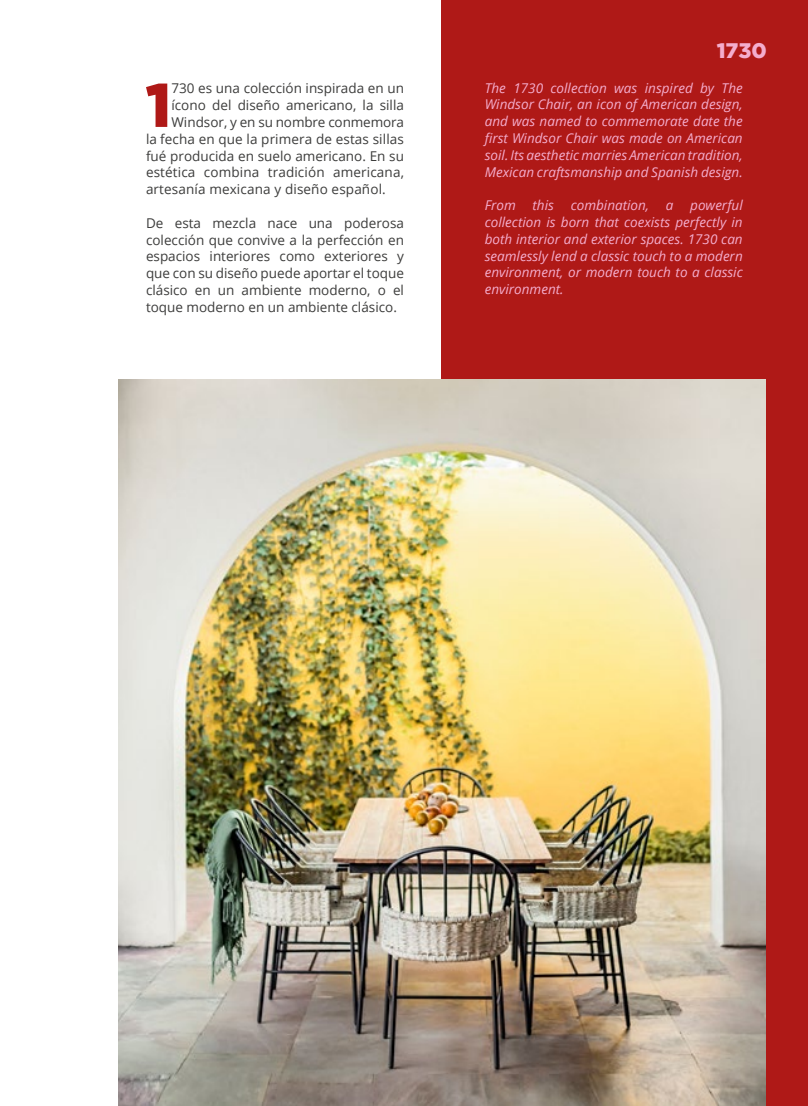
<style>
.page{position:relative;width:808px;height:1106px;background:#fff}
.page>*{position:absolute;margin:0;border:0;box-sizing:border-box;transform-origin:0 0}
.t1{font:900 61.5px "Gotham HTF";color:#af1917}
.t2{font:900 21px "Gotham HTF";color:#f4adcd}
.t3{font:13.5px/16.8px "Open Sans";color:#3c3c3b;text-align:justify}
.t4{font:italic 13.5px/16.8px "Open Sans";color:#f4adcd;text-align:justify}
</style>
<div class="page">
<div style="left:442px;top:0;width:366px;height:1106px;background:#af1917"></div>
<img style="left:118px;top:380px;width:647px;height:726px">
<h1 class="t1" style="left:145px;top:70px;width:27px">1</h1>
<p class="t3" style="left:171px;top:80px;width:234px">730 es una colección inspirada en un</p>
<p class="t3" style="left:171px;top:96px;width:234px">ícono del diseño americano, la silla</p>
<p class="t3" style="left:171px;top:113px;width:234px">Windsor, y en su nombre conmemora</p>
<p class="t3" style="left:146px;top:130px;width:259px">la fecha en que la primera de estas sillas</p>
<p class="t3" style="left:146px;top:147px;width:259px">fué producida en suelo americano. En su</p>
<p class="t3" style="left:146px;top:164px;width:259px">estética combina tradición americana,</p>
<p class="t3" style="left:146px;top:180px;width:241px">artesanía mexicana y diseño español.</p>
<p class="t3" style="left:146px;top:214px;width:259px">De esta mezcla nace una poderosa colección que convive a la perfección en espacios interiores como exteriores y que con su diseño puede aportar el toque clásico en un ambiente moderno, o el toque moderno en un ambiente clásico.</p>
<h2 class="t2" style="left:717px;top:38px;width:52px">1730</h2>
<p class="t4" style="left:485px;top:79px;width:259px">The 1730 collection was inspired by The Windsor Chair, an icon of American design, and was named to commemorate date the first Windsor Chair was made on American soil. Its aesthetic marries American tradition, Mexican craftsmanship and Spanish design.</p>
<p class="t4" style="left:485px;top:196px;width:259px">From this combination, a powerful collection is born that coexists perfectly in both interior and exterior spaces. 1730 can seamlessly lend a classic touch to a modern environment, or modern touch to a classic environment.</p>
</div>
